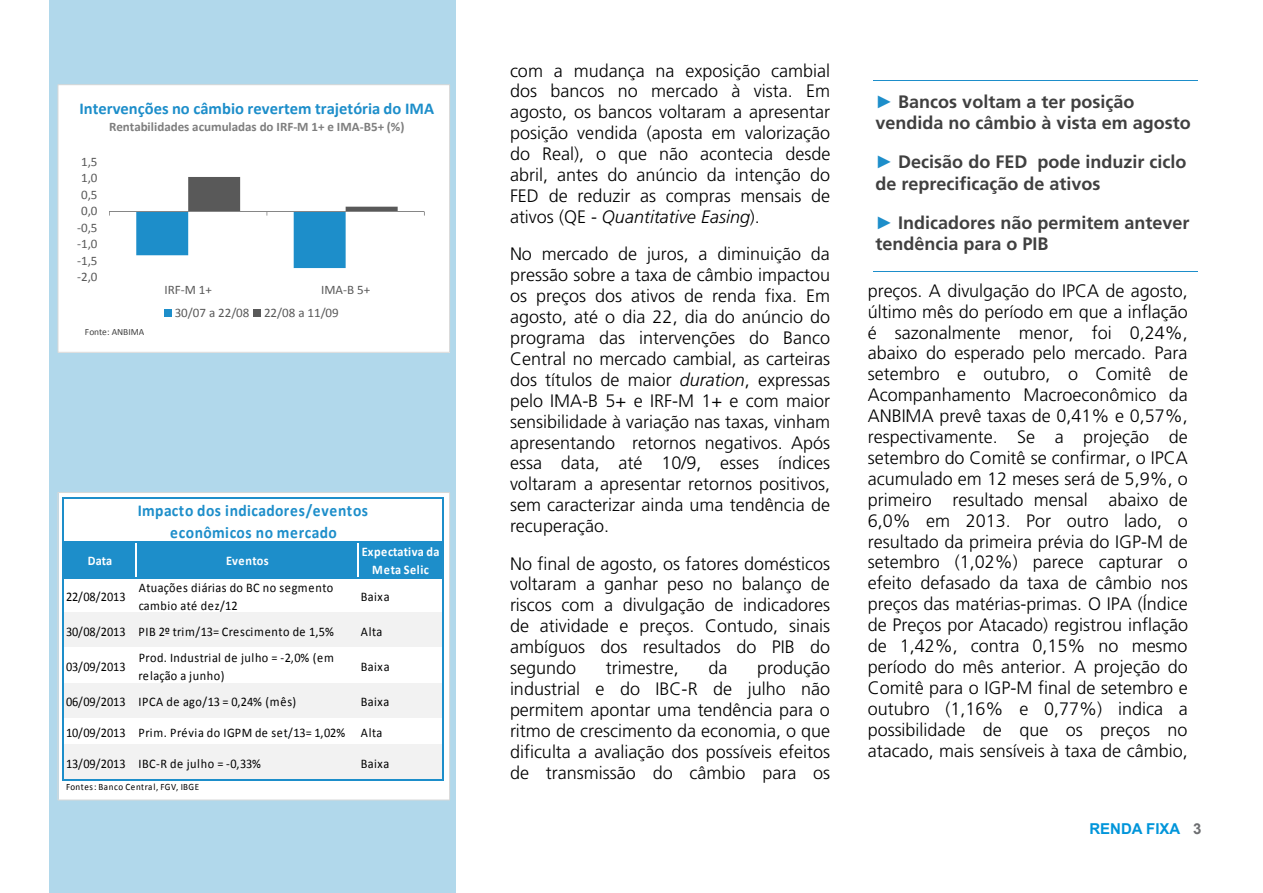
<style>
.page{position:relative;width:1263px;height:893px;background:#fff}
.page>*{position:absolute;margin:0;border:0;box-sizing:border-box;transform-origin:0 0}
.t1{font:300 18px/20.9px "Frutiger";color:#000;text-align:justify}
.t2{font:700 18px/21.3px "Frutiger";color:#404040}
.t3{font:700 16.65px/21.9px "Calibri";letter-spacing:.03em;color:#1d8eca;text-align:center;scale:.94 1}
.t4{font:700 16.5px "Calibri";color:#1d8eca}
.t5{font:700 15px "Arial";color:#0095da}
.t6{font:13.2px/17.5px "Calibri";letter-spacing:.03em;color:#000;scale:.94 1}
.t7{font:700 13.2px/17.5px "Calibri";letter-spacing:.025em;color:#fff;text-align:center;scale:.94 1}
.t8{font:13.05px/22.8px "Calibri";letter-spacing:-.005em;color:#595959}
.t9{font:700 13.05px "Calibri";letter-spacing:-.005em;color:#7e7e7e}
.t10{font:9.6px "Calibri";letter-spacing:.05em;color:#000;scale:.94 1}
.t11{font:9.45px "Calibri";letter-spacing:-.005em;color:#404040}
.s1{font-style:italic}
.s2{font-family:"Arial";color:#1d8eca}
.s3{color:#6d6e71}
</style>
<div class="page">
<div style="left:49px;top:0;width:406px;height:893px;background:#b1d8eb"></div>
<div style="left:59px;top:494px;width:390px;height:5px;background:#fff"></div>
<svg style="left:60px;top:498px;width:3px;height:44px"></svg>
<div style="left:63px;top:498px;width:381px;height:45px;background:#fff"></div>
<div style="left:443px;top:498px;width:6px;height:45px;background:#fff"></div>
<svg style="left:60px;top:542px;width:3px;height:36px"></svg>
<div style="left:63px;top:542px;width:381px;height:37px;background:#1d8eca"></div>
<div style="left:443px;top:542px;width:6px;height:37px;background:#fff"></div>
<svg style="left:60px;top:578px;width:3px;height:35px"></svg>
<div style="left:63px;top:578px;width:381px;height:36px;background:#fff"></div>
<div style="left:443px;top:578px;width:6px;height:36px;background:#fff"></div>
<svg style="left:60px;top:613px;width:3px;height:35px"></svg>
<div style="left:63px;top:613px;width:381px;height:36px;background:#f2f2f2"></div>
<div style="left:443px;top:613px;width:6px;height:36px;background:#fff"></div>
<svg style="left:60px;top:648px;width:3px;height:35px"></svg>
<div style="left:63px;top:648px;width:381px;height:36px;background:#fff"></div>
<div style="left:443px;top:648px;width:6px;height:36px;background:#fff"></div>
<svg style="left:60px;top:683px;width:3px;height:35px"></svg>
<div style="left:63px;top:683px;width:381px;height:36px;background:#f2f2f2"></div>
<div style="left:443px;top:683px;width:6px;height:36px;background:#fff"></div>
<svg style="left:60px;top:718px;width:3px;height:26px"></svg>
<div style="left:63px;top:718px;width:381px;height:27px;background:#fff"></div>
<div style="left:443px;top:718px;width:6px;height:27px;background:#fff"></div>
<svg style="left:60px;top:744px;width:3px;height:36px"></svg>
<div style="left:63px;top:744px;width:381px;height:36px;background:#f2f2f2"></div>
<div style="left:443px;top:744px;width:6px;height:36px;background:#fff"></div>
<div style="left:59px;top:780px;width:390px;height:14px;background:#fff"></div>
<div style="left:59px;top:794px;width:390px;height:6px;background:#fff"></div>
<hr style="left:63px;top:497px;width:1px;height:283px;background:#1d8eca">
<hr style="left:442px;top:499px;width:2px;height:281px;background:#1d8eca">
<hr style="left:135px;top:543px;width:2px;height:34px;background:#fff">
<hr style="left:357px;top:543px;width:2px;height:34px;background:#fff">
<hr style="left:64px;top:497px;width:380px;height:2px;background:#1d8eca">
<hr style="left:64px;top:541px;width:380px;height:2px;background:#1d8eca">
<hr style="left:64px;top:577px;width:380px;height:2px;background:#1d8eca">
<hr style="left:64px;top:779px;width:380px;height:1px;background:#1d8eca">
<div style="left:58px;top:492px;width:392px;height:308px;border:1px solid #d8d8d8"></div>
<div style="left:58px;top:85px;width:391px;height:267px;background:#fff"></div>
<hr style="left:110px;top:211px;width:314px;height:1px;background:#868686">
<svg style="left:136px;top:177px;width:262px;height:91px"></svg>
<div style="left:165px;top:310px;width:7px;height:7px;background:#1d8eca"></div>
<div style="left:254px;top:310px;width:7px;height:7px;background:#595959"></div>
<div style="left:58px;top:85px;width:392px;height:267px;border:1px solid #d8d8d8"></div>
<hr style="left:873px;top:80px;width:325px;height:1px;background:#1d8eca">
<hr style="left:873px;top:271px;width:325px;height:1px;background:#1d8eca">
<p class="t4" style="left:79px;top:98px;width:356px">Intervenções no câmbio revertem trajetória do IMA</p>
<p class="t9" style="left:109px;top:118px;width:297px">Rentabilidades acumuladas do IRF‐M 1+ e IMA‐B5+ (%)</p>
<p class="t8" style="left:81px;top:150px;width:18px">1,5</p>
<p class="t8" style="left:81px;top:167px;width:18px">1,0</p>
<p class="t8" style="left:81px;top:183px;width:18px">0,5</p>
<p class="t8" style="left:81px;top:200px;width:18px">0,0</p>
<p class="t8" style="left:77px;top:216px;width:22px">‐0,5</p>
<p class="t8" style="left:77px;top:232px;width:22px">‐1,0</p>
<p class="t8" style="left:77px;top:249px;width:22px">‐1,5</p>
<p class="t8" style="left:77px;top:265px;width:22px">‐2,0</p>
<p class="t11" style="left:85px;top:326px;width:61px">Fonte: ANBIMA</p>
<p class="t8" style="left:165px;top:278px;width:49px">IRF‐M 1+</p>
<p class="t8" style="left:175px;top:278px;width:197px;text-indent:146px">IMA‐B 5+<br>30/07 a 22/08 22/08 a 11/09</p>
<p class="t3" style="left:138px;top:499px;width:246px">Impacto dos indicadores/eventos econômicos no mercado</p>
<p class="t7" style="left:88px;top:552px;width:27px">Data</p>
<p class="t7" style="left:226px;top:552px;width:47px">Eventos</p>
<p class="t7" style="left:362px;top:543px;width:84px">Expectativa da<br>Meta Selic</p>
<p class="t6" style="left:66px;top:588px;width:65px">22/08/2013</p>
<p class="t6" style="left:139px;top:579px;width:209px">Atuações diárias do BC no segmento cambio até dez/12</p>
<p class="t6" style="left:361px;top:588px;width:32px">Baixa</p>
<p class="t6" style="left:66px;top:623px;width:286px">30/08/2013 PIB 2º trim/13= Crescimento de 1,5%</p>
<p class="t6" style="left:361px;top:623px;width:25px">Alta</p>
<p class="t6" style="left:66px;top:658px;width:65px">03/09/2013</p>
<p class="t6" style="left:139px;top:649px;width:209px">Prod. Industrial de julho = ‐2,0% (em relação a junho)</p>
<p class="t6" style="left:361px;top:658px;width:32px">Baixa</p>
<p class="t6" style="left:66px;top:693px;width:247px">06/09/2013 IPCA de ago/13 = 0,24% (mês)</p>
<p class="t6" style="left:361px;top:693px;width:32px">Baixa</p>
<p class="t6" style="left:66px;top:724px;width:338px">10/09/2013 Prim. Prévia do IGPM de set/13= 1,02% Alta</p>
<p class="t6" style="left:66px;top:754px;width:209px">13/09/2013 IBC‐R de julho = ‐0,33%</p>
<p class="t6" style="left:361px;top:754px;width:32px">Baixa</p>
<p class="t10" style="left:66px;top:781px;width:143px">Fontes: Banco Central, FGV, IBGE</p>
<p class="t1" style="left:510px;top:60px;width:322px">com a mudança na exposição cambial dos bancos no mercado à vista. Em agosto, os bancos voltaram a apresentar posição vendida (aposta em valorização do Real), o que não acontecia desde abril, antes do anúncio da intenção do FED de reduzir as compras mensais de ativos (QE - <span class="s1">Quantitative Easing</span>).</p>
<p class="t1" style="left:510px;top:244px;width:322px">No mercado de juros, a diminuição da pressão sobre a taxa de câmbio impactou os preços dos ativos de renda fixa. Em agosto, até o dia 22, dia do anúncio do programa das intervenções do Banco Central no mercado cambial, as carteiras dos títulos de maior <span class="s1">duration</span>, expressas pelo IMA-B 5+ e IRF-M 1+ e com maior sensibilidade à variação nas taxas, vinham apresentando retornos negativos. Após essa data, até 10/9, esses índices voltaram a apresentar retornos positivos, sem caracterizar ainda uma tendência de recuperação.</p>
<p class="t1" style="left:510px;top:553px;width:322px">No final de agosto, os fatores domésticos voltaram a ganhar peso no balanço de riscos com a divulgação de indicadores de atividade e preços. Contudo, sinais ambíguos dos resultados do PIB do segundo</p>
<p class="t1" style="left:510px;top:658px;width:322px;text-indent:247px">produção industrial e do IBC-R de julho não permitem apontar uma tendência para o ritmo de crescimento da economia, o que dificulta a avaliação dos possíveis efeitos de transmissão do câmbio para os</p>
<p class="t1" style="left:606px;top:658px;width:74px">trimestre,</p>
<p class="t1" style="left:708px;top:658px;width:21px">da</p>
<p class="t2" style="left:875px;top:91px;width:317px"><span class="s2">►</span> Bancos voltam a ter posição vendida no câmbio à vista em agosto</p>
<p class="t2" style="left:875px;top:151px;width:313px"><span class="s2">►</span> Decisão do FED pode induzir ciclo de reprecificação de ativos</p>
<p class="t2" style="left:875px;top:212px;width:316px"><span class="s2">►</span> Indicadores não permitem antever tendência para o PIB</p>
<p class="t1" style="left:868px;top:280px;width:322px">preços. A divulgação do IPCA de agosto, último mês do período em que a inflação é sazonalmente menor, foi 0,24%, abaixo do esperado pelo mercado. Para setembro e outubro, o Comitê de Acompanhamento Macroeconômico da ANBIMA prevê taxas de 0,41% e 0,57%, respectivamente. Se a projeção de setembro do Comitê se confirmar, o IPCA acumulado em 12 meses será de 5,9%, o primeiro resultado mensal abaixo de 6,0% em 2013. Por outro lado, o resultado da primeira prévia do IGP-M de setembro (1,02%) parece capturar o efeito defasado da taxa de câmbio nos preços das matérias-primas. O IPA (Índice de Preços por Atacado) registrou inflação de 1,42%, contra 0,15% no mesmo período do mês anterior. A projeção do Comitê para o IGP-M final de setembro e outubro (1,16% e 0,77%) indica a possibilidade de que os preços no atacado, mais sensíveis à taxa de câmbio,</p>
<p class="t5" style="left:1089px;top:819px;width:114px">RENDA FIXA <span class="s3">3</span></p>
</div>
